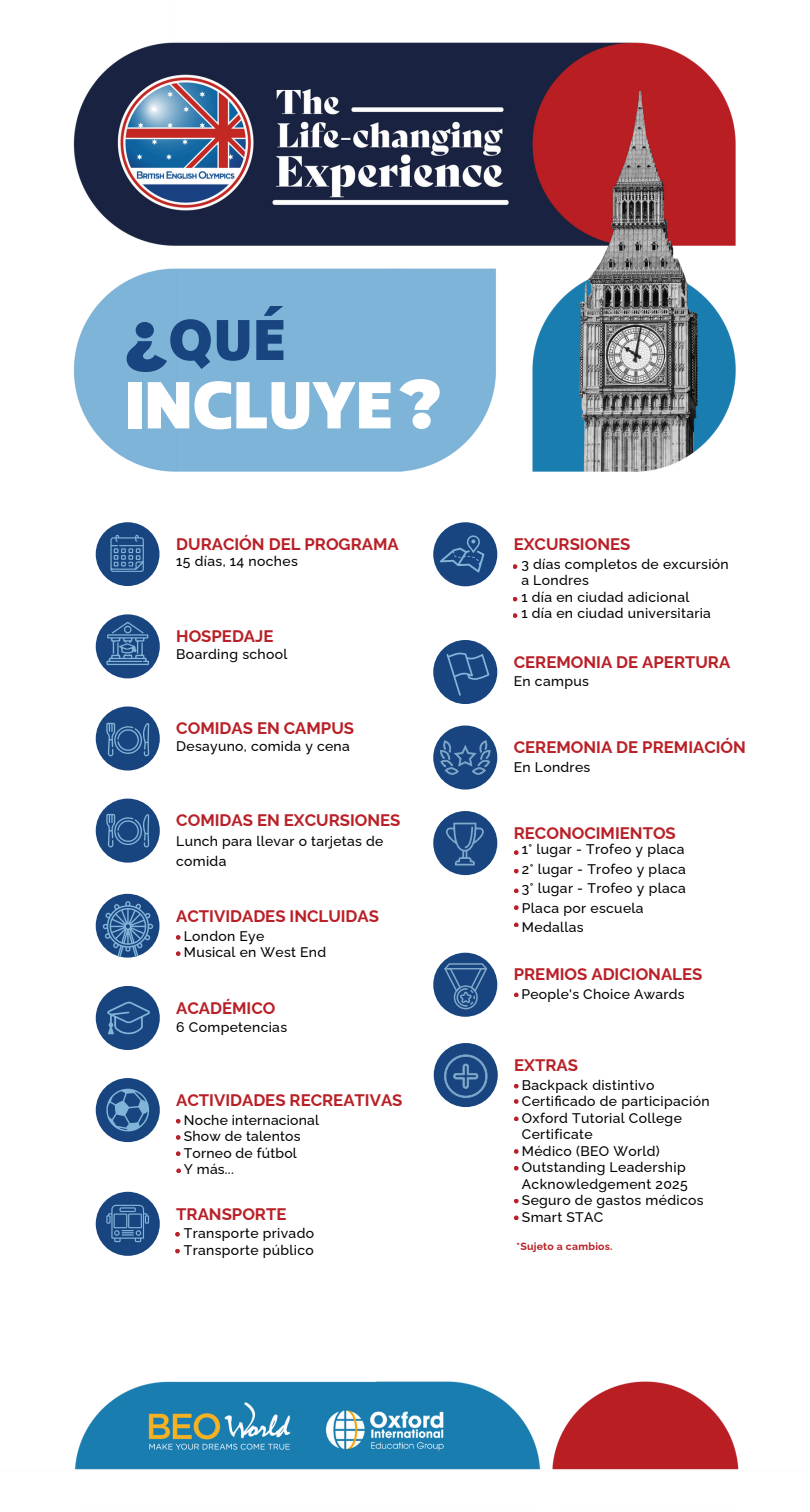
<style>
.page{position:relative;width:810px;height:1512px;background:#fff}
.page>*{position:absolute;margin:0;border:0;box-sizing:border-box;transform-origin:0 0}
.t1{font:900 66.1px "Sanshiro";letter-spacing:.05em;color:#fff}
.t2{font:900 57px "Sanshiro";color:#184580}
.t3{font:700 16.7px "Raleway";color:#b92027}
.t4{font:500 13.9px/16.5px "Raleway";letter-spacing:.025em;color:#000}
.t5{font:700 10.5px "Raleway";letter-spacing:.025em;color:#b92027}
</style>
<div class="page">
<img style="left:73px;top:42px;width:666px;height:1428px">
<div style="left:96px;top:1078px;width:64px;height:64px;background:#184580;border-radius:50%"></div>
<svg style="left:106px;top:1089px;width:43px;height:43px"></svg>
<div style="left:96px;top:986px;width:64px;height:64px;background:#184580;border-radius:50%"></div>
<svg style="left:107px;top:1002px;width:43px;height:32px"></svg>
<div style="left:96px;top:894px;width:64px;height:64px;background:#184580;border-radius:50%"></div>
<svg style="left:103px;top:901px;width:50px;height:60px"></svg>
<div style="left:96px;top:614px;width:64px;height:64px;background:#184580;border-radius:50%"></div>
<svg style="left:106px;top:622px;width:43px;height:43px"></svg>
<div style="left:96px;top:522px;width:64px;height:64px;background:#184580;border-radius:50%"></div>
<svg style="left:110px;top:535px;width:34px;height:37px"></svg>
<div style="left:96px;top:706px;width:64px;height:65px;background:#184580;border-radius:50%"></div>
<svg style="left:106px;top:723px;width:43px;height:33px"></svg>
<div style="left:96px;top:799px;width:64px;height:64px;background:#184580;border-radius:50%"></div>
<svg style="left:106px;top:814px;width:43px;height:34px"></svg>
<svg style="left:176px;top:935px;width:5px;height:5px"></svg>
<svg style="left:176px;top:951px;width:5px;height:5px"></svg>
<svg style="left:176px;top:1119px;width:5px;height:5px"></svg>
<svg style="left:176px;top:1135px;width:5px;height:5px"></svg>
<svg style="left:176px;top:1151px;width:5px;height:5px"></svg>
<div style="left:433px;top:640px;width:64px;height:64px;background:#184580;border-radius:50%"></div>
<svg style="left:447px;top:652px;width:42px;height:44px"></svg>
<div style="left:434px;top:1043px;width:64px;height:64px;background:#184580;border-radius:50%"></div>
<svg style="left:444px;top:1054px;width:44px;height:44px"></svg>
<div style="left:433px;top:811px;width:64px;height:64px;background:#184580;border-radius:50%"></div>
<svg style="left:446px;top:823px;width:38px;height:43px"></svg>
<div style="left:433px;top:953px;width:64px;height:64px;background:#184580;border-radius:50%"></div>
<svg style="left:444px;top:963px;width:43px;height:46px"></svg>
<div style="left:96px;top:1192px;width:64px;height:64px;background:#184580;border-radius:50%"></div>
<svg style="left:106px;top:1205px;width:43px;height:37px"></svg>
<div style="left:433px;top:522px;width:64px;height:64px;background:#184580;border-radius:50%"></div>
<svg style="left:440px;top:535px;width:44px;height:38px"></svg>
<div style="left:433px;top:726px;width:64px;height:64px;background:#184580;border-radius:50%"></div>
<svg style="left:440px;top:740px;width:51px;height:35px"></svg>
<svg style="left:513px;top:564px;width:4px;height:5px"></svg>
<svg style="left:513px;top:597px;width:4px;height:4px"></svg>
<svg style="left:513px;top:613px;width:4px;height:5px"></svg>
<svg style="left:175px;top:1232px;width:5px;height:5px"></svg>
<svg style="left:175px;top:1249px;width:5px;height:4px"></svg>
<svg style="left:514px;top:850px;width:5px;height:5px"></svg>
<svg style="left:514px;top:869px;width:5px;height:4px"></svg>
<svg style="left:514px;top:889px;width:5px;height:4px"></svg>
<svg style="left:514px;top:905px;width:5px;height:5px"></svg>
<svg style="left:514px;top:923px;width:5px;height:4px"></svg>
<svg style="left:514px;top:993px;width:5px;height:4px"></svg>
<svg style="left:514px;top:1084px;width:5px;height:5px"></svg>
<svg style="left:514px;top:1099px;width:5px;height:5px"></svg>
<svg style="left:514px;top:1117px;width:5px;height:4px"></svg>
<svg style="left:514px;top:1149px;width:5px;height:5px"></svg>
<svg style="left:514px;top:1166px;width:5px;height:5px"></svg>
<svg style="left:514px;top:1199px;width:5px;height:4px"></svg>
<svg style="left:514px;top:1216px;width:5px;height:4px"></svg>
<svg style="left:264px;top:306px;width:19px;height:10px"></svg>
<svg style="left:127px;top:322px;width:40px;height:50px;background:#4c7ead"></svg>
<svg style="left:399px;top:379px;width:41px;height:50px"></svg>
<svg style="left:176px;top:1168px;width:5px;height:5px"></svg>
<h3 class="t2" style="left:170px;top:319px;width:116px">QUE</h3>
<h3 class="t1" style="left:127px;top:381px;width:266px">INCLUYE</h3>
<h3 class="t3" style="left:176px;top:534px;width:224px">DURACIÓN DEL PROGRAMA</h3>
<h4 class="t4" style="left:176px;top:553px;width:123px">15 días, 14 noches</h4>
<h2 class="t3" style="left:176px;top:626px;width:99px">HOSPEDAJE</h2>
<h3 class="t4" style="left:176px;top:645px;width:113px">Boarding school</h3>
<p class="t3" style="left:176px;top:719px;width:179px">COMIDAS EN CAMPUS</p>
<h4 class="t4" style="left:176px;top:738px;width:175px">Desayuno, comida y cena</h4>
<h3 class="t3" style="left:176px;top:811px;width:226px">COMIDAS EN EXCURSIONES</h3>
<h3 class="t4" style="left:176px;top:831px;width:209px;line-height:19.5px">Lunch para llevar o tarjetas de comida</h3>
<p class="t3" style="left:176px;top:906px;width:204px">ACTIVIDADES INCLUIDAS</p>
<h3 class="t4" style="left:184px;top:927px;width:144px">London Eye<br>Musical en West End</h3>
<h1 class="t3" style="left:176px;top:998px;width:101px">ACADÉMICO</h1>
<h4 class="t4" style="left:176px;top:1019px;width:112px">6 Competencias</h4>
<h4 class="t3" style="left:176px;top:1090px;width:228px">ACTIVIDADES RECREATIVAS</h4>
<h4 class="t4" style="left:184px;top:1111px;width:137px">Noche internacional<br>Show de talentos<br>Torneo de fútbol<br>Y más...</h4>
<h3 class="t3" style="left:176px;top:1204px;width:112px">TRANSPORTE</h3>
<h4 class="t4" style="left:184px;top:1225px;width:132px">Transporte privado<br>Transporte público</h4>
<h4 class="t3" style="left:514px;top:534px;width:118px">EXCURSIONES</h4>
<h4 class="t4" style="left:521px;top:556px;width:209px">3 días completos de excursión a Londres<br>1 día en ciudad adicional<br>1 día en ciudad universitaria</h4>
<h3 class="t3" style="left:514px;top:652px;width:218px">CEREMONIA DE APERTURA</h3>
<p class="t4" style="left:514px;top:673px;width:77px">En campus</p>
<h4 class="t3" style="left:514px;top:738px;width:234px">CEREMONIA DE PREMIACIÓN</h4>
<h3 class="t4" style="left:514px;top:758px;width:78px">En Londres</h3>
<h3 class="t3" style="left:514px;top:823px;width:164px">RECONOCIMIENTOS</h3>
<p class="t4" style="left:522px;top:841px;width:164px">1° lugar - Trofeo y placa</p>
<h3 class="t4" style="left:522px;top:859px;width:166px;line-height:19.5px">2° lugar - Trofeo y placa<br>3° lugar - Trofeo y placa</h3>
<h4 class="t4" style="left:522px;top:898px;width:123px;line-height:19.5px">Placa por escuela<br>Medallas</h4>
<h4 class="t3" style="left:514px;top:965px;width:190px">PREMIOS ADICIONALES</h4>
<h3 class="t4" style="left:521px;top:986px;width:165px">People's Choice Awards</h3>
<h4 class="t3" style="left:514px;top:1055px;width:65px">EXTRAS</h4>
<h3 class="t4" style="left:522px;top:1077px;width:189px">Backpack distintivo<br>Certificado de participación<br>Oxford Tutorial College<br>Certificate<br>Médico (BEO World)<br>Outstanding Leadership<br>Acknowledgement 2025<br>Seguro de gastos médicos<br>Smart STAC</h3>
<h4 class="t5" style="left:517px;top:1241px;width:98px">*Sujeto a cambios.</h4>
</div>
